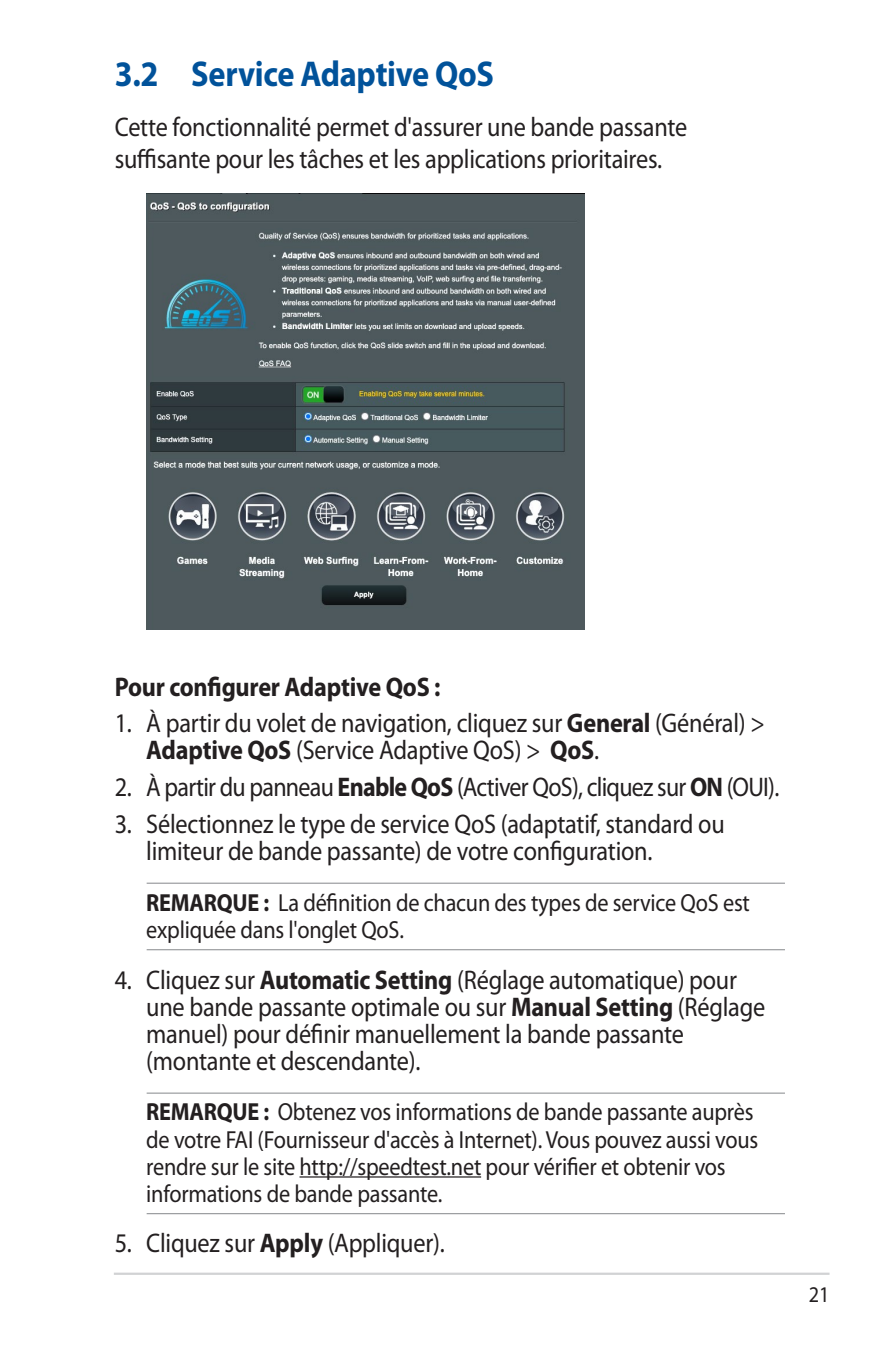
<style>
.page{position:relative;width:893px;height:1346px;background:#fff}
.page>*{position:absolute;margin:0;border:0;box-sizing:border-box;transform-origin:0 0}
.t1{font:700 36px "Myriad Pro";letter-spacing:-.01em;color:#01529a;scale:.9 1}
.t2{font:27px/27px "Myriad Pro";letter-spacing:-.01em;color:#231f20;scale:.9 1}
.t3{font:27px "Myriad Pro";letter-spacing:-.03em;color:#231f20;scale:.9 1}
.t4{font:700 27px "Myriad Pro";letter-spacing:-.01em;color:#231f20;scale:.9 1}
.t5{font:24.75px/27px "Myriad Pro";letter-spacing:-.01em;color:#231f20;scale:.9 1}
.t6{font:22.5px "Myriad Pro";color:#231f20;scale:.9 1}
.s1{font-weight:700}
</style>
<div class="page">
<hr style="left:114px;top:1272px;width:715px;height:3px;background:#d1d2d4">
<hr style="left:147px;top:882px;width:638px;height:2px;background:#939598">
<hr style="left:147px;top:949px;width:638px;height:1px;background:#939598">
<hr style="left:147px;top:1092px;width:638px;height:1px;background:#939598">
<hr style="left:299px;top:1176px;width:182px;height:1px;background:#231f20">
<hr style="left:147px;top:1213px;width:638px;height:1px;background:#939598">
<img style="left:147px;top:194px;width:437px;height:435px">
<h1 class="t1" style="left:115px;top:54px;width:423px">3.2 Service Adaptive QoS</h1>
<p class="t2" style="left:115px;top:111px;width:638px;line-height:32.4px">Cette fonctionnalité permet d'assurer une bande passante suffisante pour les tâches et les applications prioritaires.</p>
<p class="t4" style="left:115px;top:671px;width:363px">Pour configurer Adaptive QoS :</p>
<p class="t2" style="left:146px;top:710px;width:689px;text-indent:-31px">1. À partir du volet de navigation, cliquez sur <span class="s1">General</span> (Général) &gt;<br><span class="s1">Adaptive QoS</span> (Service Adaptive QoS) &gt; <span class="s1">QoS</span>.</p>
<p class="t3" style="left:115px;top:772px;width:740px">2. À partir du panneau <span class="s1">Enable QoS</span> (Activer QoS), cliquez sur <span class="s1">ON</span> (OUI).</p>
<p class="t2" style="left:146px;top:810px;width:644px;text-indent:-31px">3. Sélectionnez le type de service QoS (adaptatif, standard ou limiteur de bande passante) de votre configuration.</p>
<p class="t5" style="left:146px;top:889px;width:672px"><span class="s1">REMARQUE :</span> La définition de chacun des types de service QoS est expliquée dans l'onglet QoS.</p>
<p class="t2" style="left:146px;top:966px;width:689px;text-indent:-31px">4. Cliquez sur <span class="s1">Automatic Setting</span> (Réglage automatique) pour une bande passante optimale ou sur <span class="s1">Manual Setting</span> (Réglage manuel) pour définir manuellement la bande passante (montante et descendante).</p>
<p class="t5" style="left:146px;top:1099px;width:682px"><span class="s1">REMARQUE :</span> Obtenez vos informations de bande passante auprès de votre FAI (Fournisseur d'accès à Internet). Vous pouvez aussi vous rendre sur le site http://speedtest.net pour vérifier et obtenir vos informations de bande passante.</p>
<p class="t2" style="left:115px;top:1230px;width:368px">5. Cliquez sur <span class="s1">Apply</span> (Appliquer).</p>
<p class="t6" style="left:809px;top:1282px;width:24px">21</p>
</div>
